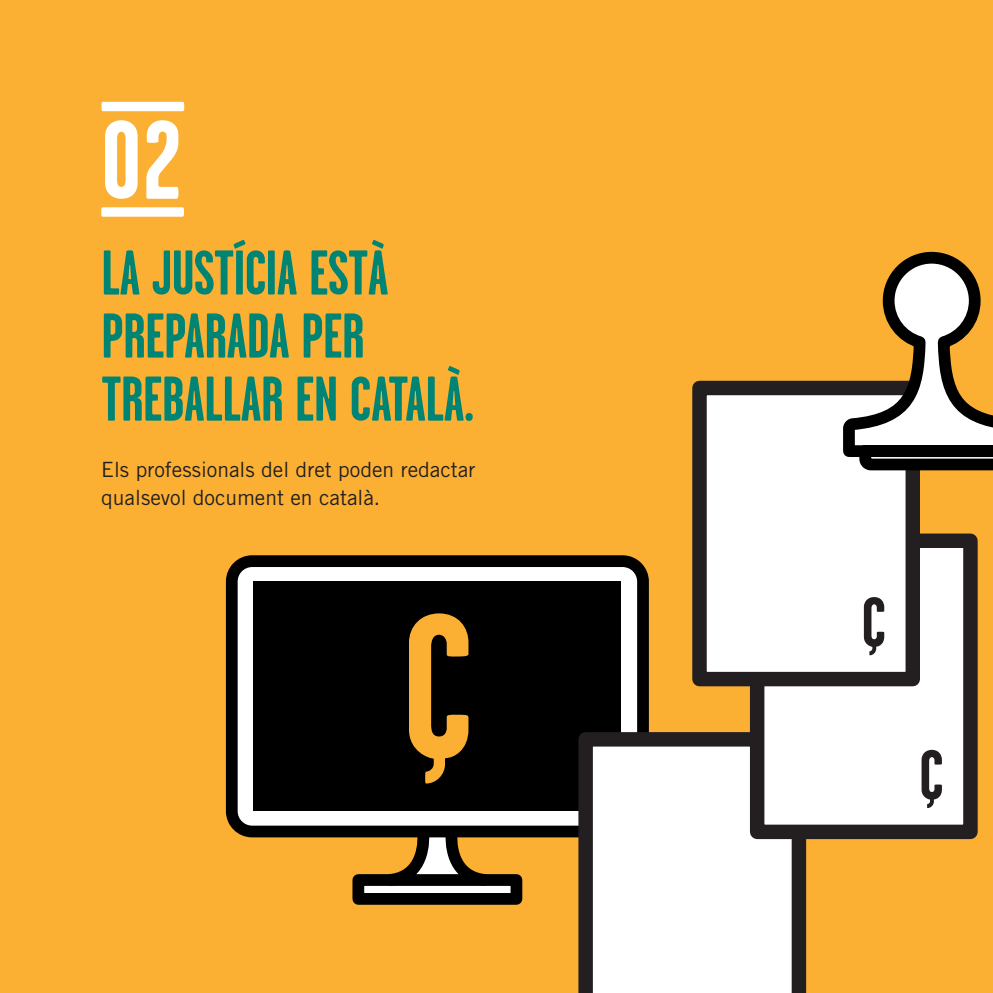
<style>
.page{position:relative;width:993px;height:993px;background:#fff}
.page>*{position:absolute;margin:0;border:0;box-sizing:border-box;transform-origin:0 0}
.titular{font:700 207.03px "Garage Gothic";color:#fbb034}
.titular-2{font:700 112.17px "Garage Gothic";color:#fff}
.titular-3{font:700 70.88px "Garage Gothic";color:#231f20}
.titular-4{font:700 63px/63px "Garage Gothic";letter-spacing:-.01em;color:#008575}
.text_petit{font:21px/28px "Trade Gothic";color:#231f20}
</style>
<div class="page">
<div style="left:0;top:0;width:992px;height:992px;background:#fbb034"></div>
<div style="left:101px;top:102px;width:83px;height:9px;background:#fff;border-radius:2px"></div>
<div style="left:101px;top:207px;width:83px;height:10px;background:#fff;border-radius:2px"></div>
<div style="left:232px;top:561px;width:410px;height:270px;background:#fff;border-radius:20px"></div>
<div style="left:226px;top:555px;width:422px;height:282px;border:12px solid #000;border-radius:20px"></div>
<div style="left:253px;top:581px;width:368px;height:229px;background:#000"></div>
<svg style="left:352px;top:874px;width:170px;height:30px"></svg>
<svg style="left:359px;top:824px;width:159px;height:76px"></svg>
<svg style="left:578px;top:731px;width:227px;height:261px;background:#dddcdb"></svg>
<div style="left:757px;top:540px;width:213px;height:291px;background:#fff"></div>
<div style="left:749px;top:533px;width:228px;height:305px;border:14px solid #231f20"></div>
<div style="left:699px;top:388px;width:213px;height:291px;background:#fff"></div>
<div style="left:692px;top:380px;width:227px;height:306px;border:14px solid #231f20"></div>
<svg style="left:836px;top:251px;width:156px;height:225px"></svg>
<p class="titular-2" style="left:101px;top:100px;width:82px">02</p>
<p class="titular-4" style="left:101px;top:241px;width:374px">LA JUSTÍCIA ESTÀ<br>PREPARADA PER<br>TREBALLAR EN CATALÀ.</p>
<p class="text_petit" style="left:101px;top:455px;width:375px">Els professionals del dret poden redactar qualsevol document en català.</p>
<p class="titular" style="left:402px;top:576px;width:72px">Ç</p>
<p class="titular-3" style="left:861px;top:584px;width:26px">Ç</p>
<p class="titular-3" style="left:918px;top:737px;width:26px">Ç</p>
</div>
